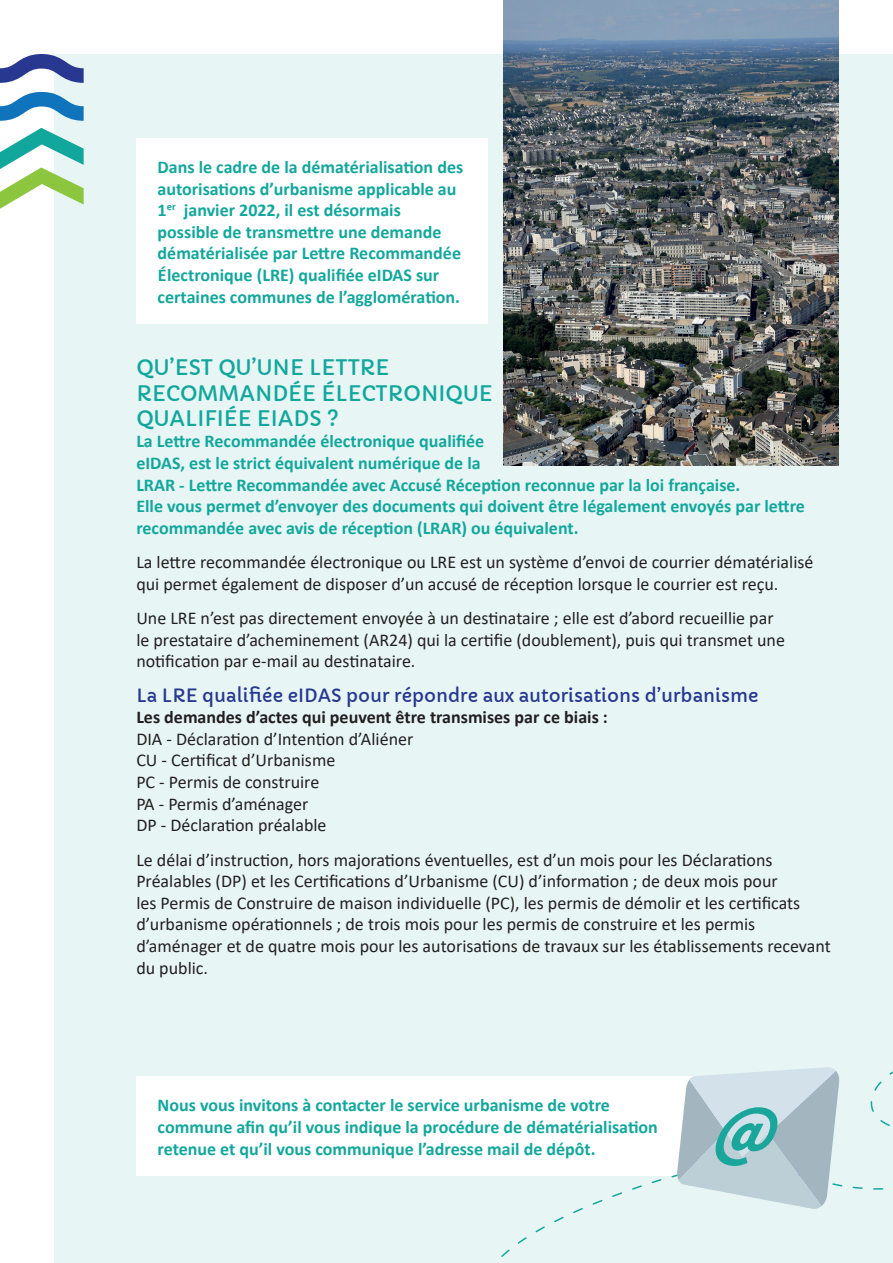
<style>
.page{position:relative;width:893px;height:1263px;background:#fff}
.page>*{position:absolute;margin:0;border:0;box-sizing:border-box;transform-origin:0 0}
.t1{font:21px/25.2px "Capriola";color:#12a79d}
.t2{font:18px/21.6px "Calibri";color:#231f20}
.t3{font:700 18px/21.6px "Calibri";color:#12a79d}
.t4{font:18px "Capriola";color:#283890}
.t5{font:700 18px "Calibri";color:#231f20}
</style>
<div class="page">
<div style="left:54px;top:54px;width:839px;height:1209px;background:#e7f6f5"></div>
<svg style="left:0;top:54px;width:84px;height:29px"></svg>
<svg style="left:0;top:128px;width:84px;height:81px"></svg>
<svg style="left:0;top:92px;width:84px;height:29px"></svg>
<img style="left:503px;top:0;width:336px;height:466px">
<div style="left:136px;top:138px;width:352px;height:186px;background:#fff"></div>
<div style="left:136px;top:1076px;width:598px;height:100px;background:#fff"></div>
<svg style="left:651px;top:1067px;width:242px;height:142px"></svg>
<p class="t3" style="left:158px;top:156px;width:307px">Dans le cadre de la dématérialisation des autorisations d’urbanisme applicable au 1<sup>er</sup> janvier 2022, il est désormais possible de transmettre une demande dématérialisée par Lettre Recommandée Électronique (LRE) qualifiée eIDAS sur certaines communes de l’agglomération.</p>
<p class="t1" style="left:136px;top:355px;width:358px">QU’EST QU’UNE LETTRE<br>RECOMMANDÉE ÉLECTRONIQUE<br>QUALIFIÉE EIADS ?</p>
<p class="t3" style="left:136px;top:430px;width:670px">La Lettre Recommandée électronique qualifiée<br>eIDAS, est le strict équivalent numérique de la<br>LRAR - Lettre Recommandée avec Accusé Réception reconnue par la loi française.<br>Elle vous permet d’envoyer des documents qui doivent être légalement envoyés par lettre recommandée avec avis de réception (LRAR) ou équivalent.</p>
<p class="t2" style="left:136px;top:551px;width:679px">La lettre recommandée électronique ou LRE est un système d’envoi de courrier dématérialisé qui permet également de disposer d’un accusé de réception lorsque le courrier est reçu.</p>
<p class="t2" style="left:136px;top:607px;width:650px">Une LRE n’est pas directement envoyée à un destinataire ; elle est d’abord recueillie par le prestataire d’acheminement (AR24) qui la certifie (doublement), puis qui transmet une notification par e-mail au destinataire.</p>
<p class="t4" style="left:136px;top:684px;width:624px">La LRE qualifiée eIDAS pour répondre aux autorisations d’urbanisme</p>
<p class="t5" style="left:136px;top:704px;width:473px">Les demandes d’actes qui peuvent être transmises par ce biais :</p>
<p class="t2" style="left:136px;top:728px;width:279px">DIA - Déclaration d’Intention d’Aliéner<br>CU - Certificat d’Urbanisme<br>PC - Permis de construire<br>PA - Permis d’aménager<br>DP - Déclaration préalable</p>
<p class="t2" style="left:136px;top:848px;width:696px">Le délai d’instruction, hors majorations éventuelles, est d’un mois pour les Déclarations Préalables (DP) et les Certifications d’Urbanisme (CU) d’information ; de deux mois pour<br>les Permis de Construire de maison individuelle (PC), les permis de démolir et les certificats d’urbanisme opérationnels ; de trois mois pour les permis de construire et les permis d’aménager et de quatre mois pour les autorisations de travaux sur les établissements recevant du public.</p>
<p class="t3" style="left:158px;top:1094px;width:502px">Nous vous invitons à contacter le service urbanisme de votre commune afin qu’il vous indique la procédure de dématérialisation retenue et qu’il vous communique l’adresse mail de dépôt.</p>
</div>
